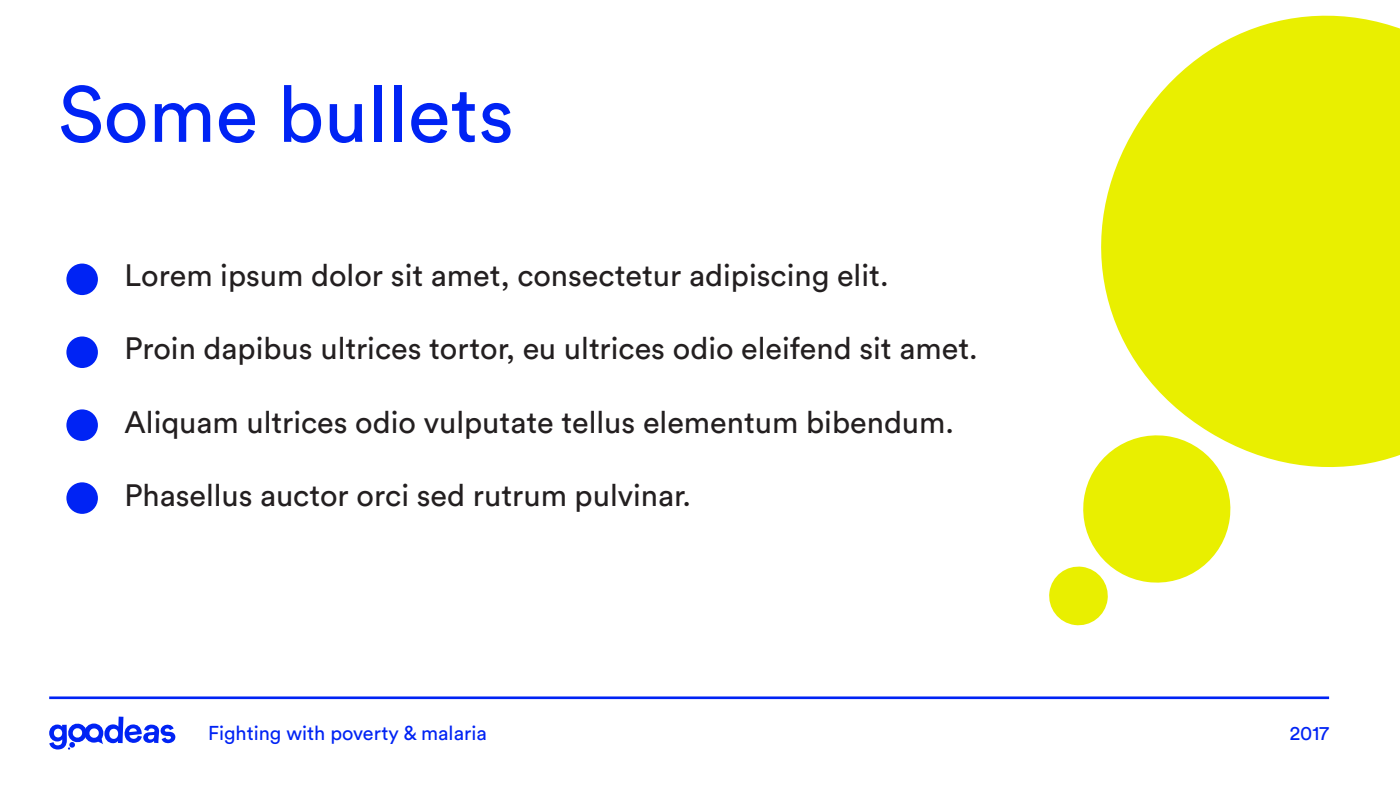
<style>
.page{position:relative;width:1400px;height:788px;background:#fff}
.page>*{position:absolute;margin:0;border:0;box-sizing:border-box;transform-origin:0 0}
.t1{font:78.4px "Circular Std";color:#0023f4}
.t2{font:30.62px "Circular Std";color:#231f20}
.t3{font:19.86px "Circular Std";color:#0023f4}
</style>
<div class="page">
<svg style="left:1101px;top:15px;width:299px;height:452px;background:#ecf125"></svg>
<svg style="left:1049px;top:430px;width:186px;height:196px"></svg>
<hr style="left:49px;top:696px;width:1280px;height:3px;background:#0023f4">
<svg style="left:49px;top:716px;width:127px;height:33px"></svg>
<div style="left:66px;top:263px;width:32px;height:32px;background:#0023f4;border-radius:50%"></div>
<div style="left:66px;top:336px;width:32px;height:32px;background:#0023f4;border-radius:50%"></div>
<div style="left:66px;top:409px;width:32px;height:32px;background:#0023f4;border-radius:50%"></div>
<div style="left:66px;top:482px;width:32px;height:32px;background:#0023f4;border-radius:50%"></div>
<h1 class="t1" style="left:58px;top:67px;width:458px">Some bullets</h1>
<p class="t2" style="left:125px;top:256px;width:766px">Lorem ipsum dolor sit amet, consectetur adipiscing elit.</p>
<p class="t2" style="left:125px;top:330px;width:855px">Proin dapibus ultrices tortor, eu ultrices odio eleifend sit amet.</p>
<p class="t2" style="left:125px;top:403px;width:831px">Aliquam ultrices odio vulputate tellus elementum bibendum.</p>
<p class="t2" style="left:125px;top:477px;width:568px">Phasellus auctor orci sed rutrum pulvinar.</p>
<p class="t3" style="left:208px;top:720px;width:280px">Fighting with poverty &amp; malaria</p>
<p class="t3" style="left:1290px;top:720px;width:41px">2017</p>
</div>
